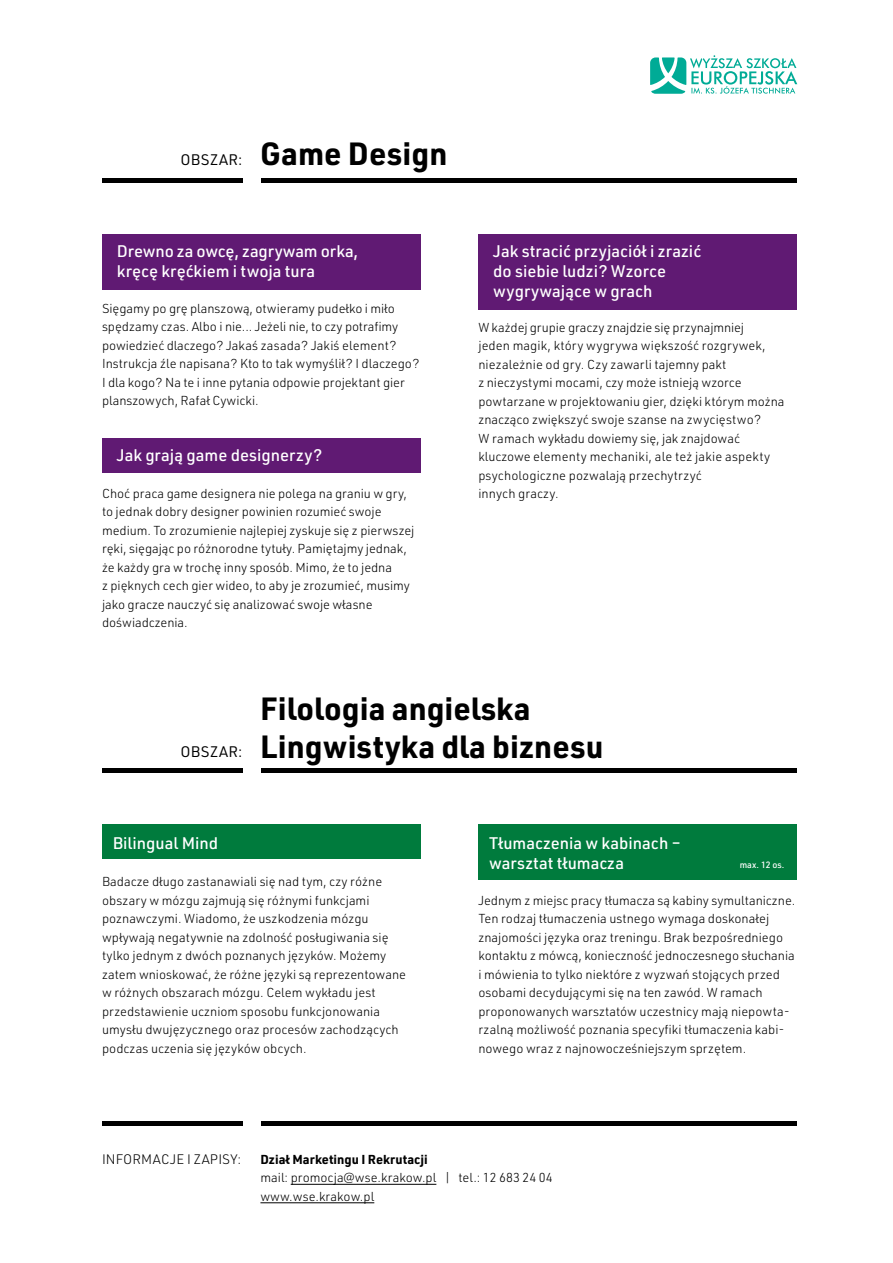
<style>
.page{position:relative;width:893px;height:1263px;background:#fff}
.page>*{position:absolute;margin:0;border:0;box-sizing:border-box;transform-origin:0 0}
.t1{font:700 31.5px/37.8px "URWDIN";color:#000}
.t2{font:500 16.5px/19.8px "URWDIN";color:#fff}
.t3{font:15px "URWDIN";letter-spacing:.03em;color:#000}
.t4{font:300 13.5px "URWDIN";letter-spacing:.01em;color:#000}
.t5{font:300 12.75px/18.5px "URWDIN";color:#000}
.t6{font:700 12.75px "URWDIN";color:#000}
.t7{font:500 9px "URWDIN";color:#fff}
</style>
<div class="page">
<svg style="left:650px;top:55px;width:147px;height:39px"></svg>
<hr style="left:291px;top:1184px;width:145px;height:1px;background:#000">
<hr style="left:260px;top:1202px;width:114px;height:1px;background:#000">
<div style="left:102px;top:1121px;width:140px;height:5px;background:#000"></div>
<div style="left:261px;top:1121px;width:536px;height:5px;background:#000"></div>
<div style="left:102px;top:235px;width:319px;height:55px;background:#601a73"></div>
<div style="left:478px;top:235px;width:319px;height:75px;background:#601a73"></div>
<div style="left:102px;top:439px;width:319px;height:34px;background:#601a73"></div>
<div style="left:102px;top:824px;width:319px;height:34px;background:#007b3d"></div>
<div style="left:478px;top:824px;width:319px;height:56px;background:#007b3d"></div>
<hr style="left:102px;top:178px;width:140px;height:4px;background:#000">
<hr style="left:261px;top:178px;width:536px;height:4px;background:#000">
<div style="left:102px;top:768px;width:140px;height:5px;background:#000"></div>
<div style="left:261px;top:768px;width:536px;height:5px;background:#000"></div>
<p class="t3" style="left:180px;top:150px;width:63px">OBSZAR:</p>
<h1 class="t1" style="left:260px;top:133px;width:189px">Game Design</h1>
<p class="t2" style="left:117px;top:241px;width:243px">Drewno za owcę, zagrywam orka, kręcę kręćkiem i twoja tura</p>
<p class="t5" style="left:102px;top:299px;width:319px">Sięgamy po grę planszową, otwieramy pudełko i miło spędzamy czas. Albo i nie... Jeżeli nie, to czy potrafimy powiedzieć dlaczego? Jakaś zasada? Jakiś element?<br>Instrukcja źle napisana? Kto to tak wymyślił? I dlaczego?<br>I dla kogo? Na te i inne pytania odpowie projektant gier planszowych, Rafał Cywicki.</p>
<p class="t2" style="left:117px;top:445px;width:207px">Jak grają game designerzy?</p>
<p class="t5" style="left:102px;top:484px;width:314px">Choć praca game designera nie polega na graniu w gry, to jednak dobry designer powinien rozumieć swoje medium. To zrozumienie najlepiej zyskuje się z pierwszej ręki, sięgając po różnorodne tytuły. Pamiętajmy jednak, że każdy gra w trochę inny sposób. Mimo, że to jedna<br>z pięknych cech gier wideo, to aby je zrozumieć, musimy jako gracze nauczyć się analizować swoje własne doświadczenia.</p>
<p class="t2" style="left:493px;top:241px;width:209px">Jak stracić przyjaciół i zrazić do siebie ludzi? Wzorce wygrywające w grach</p>
<p class="t5" style="left:478px;top:317px;width:308px">W każdej grupie graczy znajdzie się przynajmniej<br>jeden magik, który wygrywa większość rozgrywek, niezależnie od gry. Czy zawarli tajemny pakt<br>z nieczystymi mocami, czy może istnieją wzorce powtarzane w projektowaniu gier, dzięki którym można znacząco zwiększyć swoje szanse na zwycięstwo?<br>W ramach wykładu dowiemy się, jak znajdować kluczowe elementy mechaniki, ale też jakie aspekty psychologiczne pozwalają przechytrzyć<br>innych graczy.</p>
<p class="t3" style="left:180px;top:742px;width:63px">OBSZAR:</p>
<h1 class="t1" style="left:260px;top:688px;width:345px">Filologia angielska<br>Lingwistyka dla biznesu</h1>
<p class="t2" style="left:113px;top:833px;width:107px">Bilingual Mind</p>
<p class="t5" style="left:102px;top:872px;width:306px">Badacze długo zastanawiali się nad tym, czy różne obszary w mózgu zajmują się różnymi funkcjami poznawczymi. Wiadomo, że uszkodzenia mózgu wpływają negatywnie na zdolność posługiwania się tylko jednym z dwóch poznanych języków. Możemy zatem wnioskować, że różne języki są reprezentowane w różnych obszarach mózgu. Celem wykładu jest przedstawienie uczniom sposobu funkcjonowania umysłu dwujęzycznego oraz procesów zachodzących podczas uczenia się języków obcych.</p>
<p class="t2" style="left:489px;top:833px;width:193px">Tłumaczenia w kabinach – warsztat tłumacza</p>
<p class="t5" style="left:478px;top:891px;width:318px">Jednym z miejsc pracy tłumacza są kabiny symultaniczne.<br>Ten rodzaj tłumaczenia ustnego wymaga doskonałej znajomości języka oraz treningu. Brak bezpośredniego kontaktu z mówcą, konieczność jednoczesnego słuchania i mówienia to tylko niektóre z wyzwań stojących przed osobami decydującymi się na ten zawód. W ramach proponowanych warsztatów uczestnicy mają niepowta&shy;rzalną możliwość poznania specyfiki tłumaczenia kabi&shy;nowego wraz z najnowocześniejszym sprzętem.</p>
<p class="t7" style="left:740px;top:859px;width:46px">max. 12 os.</p>
<p class="t4" style="left:102px;top:1150px;width:141px">INFORMACJE I ZAPISY:</p>
<p class="t6" style="left:260px;top:1150px;width:169px">Dział Marketingu I Rekrutacji</p>
<p class="t5" style="left:260px;top:1168px;width:294px">mail: promocja@wse.krakow.pl | tel.: 12 683 24 04 www.wse.krakow.pl</p>
</div>
